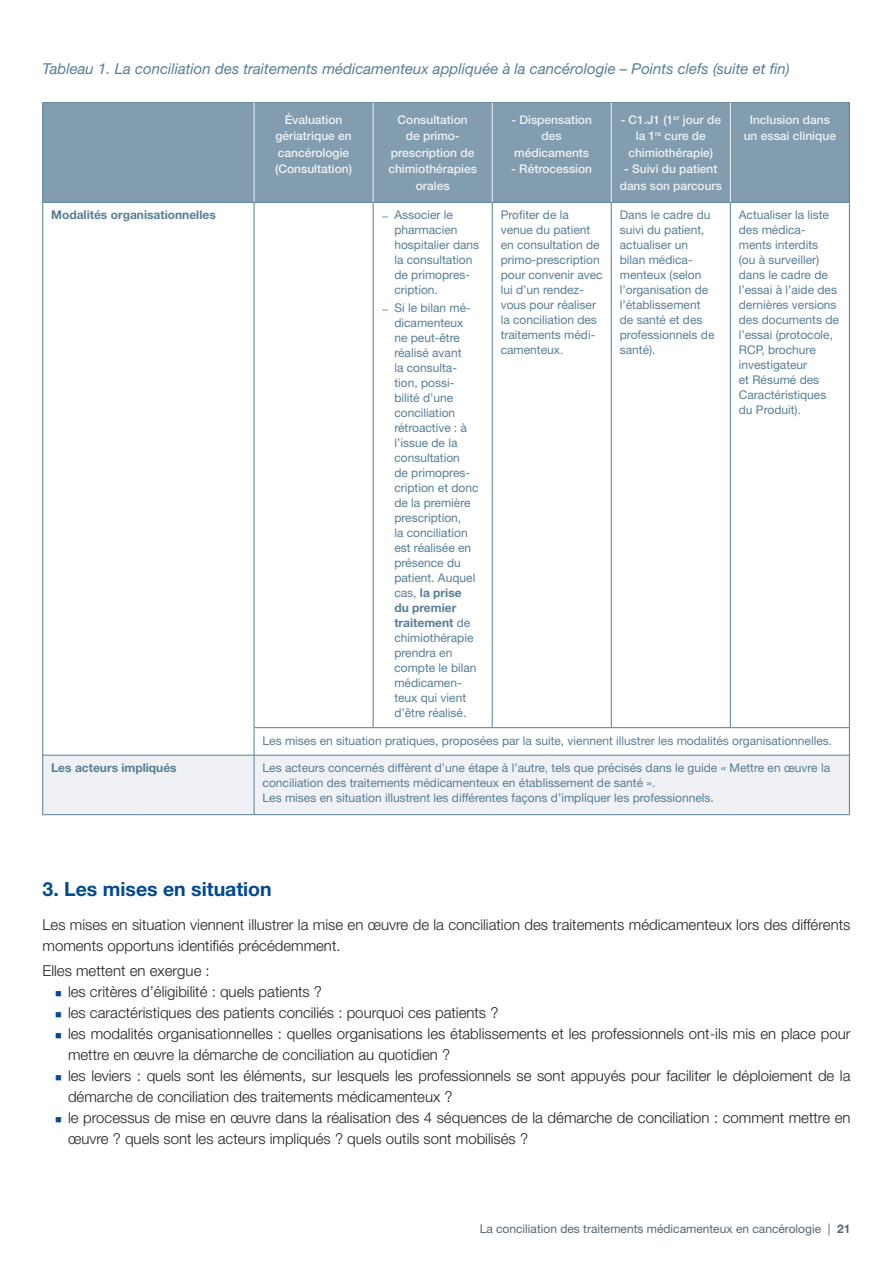
<style>
.page{position:relative;width:893px;height:1263px;background:#fff}
.page>*{position:absolute;margin:0;border:0;box-sizing:border-box;transform-origin:0 0}
.titre_1{font:700 19.5px "Helvetica Neue LT Std";color:#014990}
.texte_courant{font:300 15px/21px "Helvetica Neue LT Std";color:#231f20}
.titre_tableau{font:italic 15px "Helvetica Neue LT Std";color:#577e95}
.texte_courant-2{font:12px/15px "Helvetica Neue LT Std";color:#577e95}
.texte_courant-3{font:500 12px/16.5px "Helvetica Neue LT Std";color:#f0f1f4;text-align:center}
.t1{font:12px "Helvetica Neue LT Std";color:#5a6670}
.texte_courant-4{font:700 12px "Helvetica Neue LT Std";color:#577e95}
.s1{font-weight:500;font-size:7.5px}
.s2{font-weight:700}
</style>
<div class="page">
<div style="left:43px;top:103px;width:806px;height:99px;background:#819daf"></div>
<div style="left:43px;top:756px;width:806px;height:58px;background:#f0f1f4"></div>
<hr style="left:43px;top:102px;width:95px;height:1px;background:#577e95">
<hr style="left:42px;top:102px;width:1px;height:100px;background:#577e95">
<hr style="left:138px;top:102px;width:116px;height:1px;background:#577e95">
<hr style="left:254px;top:102px;width:119px;height:1px;background:#577e95">
<hr style="left:373px;top:102px;width:119px;height:1px;background:#577e95">
<hr style="left:492px;top:102px;width:119px;height:1px;background:#577e95">
<hr style="left:611px;top:102px;width:119px;height:1px;background:#577e95">
<hr style="left:730px;top:102px;width:120px;height:1px;background:#577e95">
<hr style="left:849px;top:102px;width:1px;height:100px;background:#577e95">
<hr style="left:43px;top:202px;width:95px;height:1px;background:#577e95">
<hr style="left:42px;top:203px;width:1px;height:525px;background:#577e95">
<hr style="left:138px;top:202px;width:116px;height:1px;background:#577e95">
<hr style="left:254px;top:202px;width:119px;height:1px;background:#577e95">
<hr style="left:254px;top:203px;width:1px;height:524px;background:#577e95">
<hr style="left:373px;top:202px;width:119px;height:1px;background:#577e95">
<hr style="left:373px;top:203px;width:1px;height:524px;background:#577e95">
<hr style="left:492px;top:202px;width:119px;height:1px;background:#577e95">
<hr style="left:492px;top:203px;width:1px;height:524px;background:#577e95">
<hr style="left:611px;top:202px;width:119px;height:1px;background:#577e95">
<hr style="left:611px;top:203px;width:1px;height:524px;background:#577e95">
<hr style="left:730px;top:202px;width:120px;height:1px;background:#577e95">
<hr style="left:730px;top:203px;width:1px;height:524px;background:#577e95">
<hr style="left:849px;top:203px;width:1px;height:524px;background:#577e95">
<svg style="left:42px;top:728px;width:1px;height:27px"></svg>
<hr style="left:254px;top:727px;width:119px;height:1px;background:#577e95">
<svg style="left:254px;top:728px;width:1px;height:27px"></svg>
<hr style="left:373px;top:727px;width:119px;height:1px;background:#577e95">
<hr style="left:492px;top:727px;width:119px;height:1px;background:#577e95">
<hr style="left:611px;top:727px;width:119px;height:1px;background:#577e95">
<hr style="left:730px;top:727px;width:120px;height:1px;background:#577e95">
<svg style="left:849px;top:728px;width:1px;height:27px"></svg>
<hr style="left:43px;top:755px;width:95px;height:1px;background:#577e95">
<hr style="left:42px;top:755px;width:1px;height:59px;background:#577e95">
<hr style="left:138px;top:755px;width:116px;height:1px;background:#577e95">
<hr style="left:254px;top:755px;width:119px;height:1px;background:#577e95">
<hr style="left:254px;top:755px;width:1px;height:59px;background:#577e95">
<hr style="left:373px;top:755px;width:119px;height:1px;background:#577e95">
<hr style="left:492px;top:755px;width:119px;height:1px;background:#577e95">
<hr style="left:611px;top:755px;width:119px;height:1px;background:#577e95">
<hr style="left:730px;top:755px;width:120px;height:1px;background:#577e95">
<hr style="left:849px;top:755px;width:1px;height:59px;background:#577e95">
<hr style="left:43px;top:814px;width:95px;height:1px;background:#577e95">
<hr style="left:138px;top:814px;width:116px;height:1px;background:#577e95">
<hr style="left:254px;top:814px;width:119px;height:1px;background:#577e95">
<hr style="left:373px;top:814px;width:119px;height:1px;background:#577e95">
<hr style="left:492px;top:814px;width:119px;height:1px;background:#577e95">
<hr style="left:611px;top:814px;width:119px;height:1px;background:#577e95">
<hr style="left:730px;top:814px;width:120px;height:1px;background:#577e95">
<hr style="left:254px;top:102px;width:1px;height:100px;background:#f0f1f4">
<hr style="left:373px;top:102px;width:1px;height:100px;background:#f0f1f4">
<hr style="left:492px;top:102px;width:1px;height:100px;background:#f0f1f4">
<hr style="left:611px;top:102px;width:1px;height:100px;background:#f0f1f4">
<hr style="left:730px;top:102px;width:1px;height:100px;background:#f0f1f4">
<p class="titre_tableau" style="left:43px;top:60px;width:749px">Tableau 1. La conciliation des traitements médicamenteux appliquée à la cancérologie – Points clefs (suite et fin)</p>
<p class="texte_courant-3" style="left:275px;top:111px;width:78px">Évaluation gériatrique en cancérologie</p>
<p class="texte_courant-3" style="left:275px;top:160px;width:78px">(Consultation)</p>
<p class="texte_courant-3" style="left:398px;top:111px;width:72px">Consultation</p>
<p class="texte_courant-3" style="left:406px;top:127px;width:56px">de primo-</p>
<p class="texte_courant-3" style="left:388px;top:144px;width:90px">prescription de chimiothérapies orales</p>
<p class="texte_courant-4" style="left:51px;top:208px;width:166px">Modalités organisationnelles</p>
<p class="texte_courant-2" style="left:394px;top:207px;width:86px;text-indent:-13px"><span class="s1">—</span> Associer le pharmacien hospitalier dans la consultation de primopres&shy;cription.</p>
<p class="texte_courant-2" style="left:394px;top:300px;width:86px;text-indent:-13px"><span class="s1">—</span> Si le bilan mé&shy;dicamenteux ne peut-être réalisé avant<br>la consulta&shy;tion, possi&shy;bilité d’une conciliation rétroactive : à l’issue de la consultation<br>de primopres&shy;cription et donc de la première prescription,<br>la conciliation est réalisée en présence du patient. Auquel cas, <span class="s2">la prise du premier traitement</span> de chimiothérapie prendra en compte le bilan médicamen&shy;teux qui vient d’être réalisé.</p>
<p class="texte_courant-3" style="left:511px;top:111px;width:82px">- Dispensation</p>
<p class="texte_courant-3" style="left:542px;top:127px;width:22px">des</p>
<p class="texte_courant-3" style="left:514px;top:144px;width:76px">médicaments</p>
<p class="texte_courant-3" style="left:511px;top:160px;width:82px">- Rétrocession</p>
<p class="texte_courant-3" style="left:621px;top:111px;width:102px">- C1.J1 (1<sup>er</sup> jour de</p>
<p class="texte_courant-3" style="left:636px;top:127px;width:72px">la 1<sup>re</sup> cure de</p>
<p class="texte_courant-3" style="left:628px;top:144px;width:86px">chimiothérapie)</p>
<p class="texte_courant-3" style="left:620px;top:160px;width:104px">- Suivi du patient dans son parcours</p>
<p class="texte_courant-3" style="left:750px;top:111px;width:82px">Inclusion dans</p>
<p class="texte_courant-3" style="left:744px;top:127px;width:94px">un essai clinique</p>
<p class="texte_courant-2" style="left:501px;top:207px;width:104px">Profiter de la venue du patient en consultation de primo-prescription pour convenir avec lui d’un rendez&shy;vous pour réaliser la conciliation des traitements médi&shy;camenteux.</p>
<p class="texte_courant-2" style="left:620px;top:207px;width:96px">Dans le cadre du suivi du patient, actualiser un bilan médica&shy;menteux (selon l’organisation de l’établissement de santé et des professionnels de santé).</p>
<p class="texte_courant-2" style="left:739px;top:207px;width:102px">Actualiser la liste des médica&shy;ments interdits<br>(ou à surveiller) dans le cadre de l’essai à l’aide des dernières versions des documents de l’essai (protocole,<br>RCP, brochure investigateur<br>et Résumé des<br>Caractéristiques du Produit).</p>
<p class="texte_courant-2" style="left:263px;top:733px;width:571px">Les mises en situation pratiques, proposées par la suite, viennent illustrer les modalités organisationnelles.</p>
<p class="texte_courant-4" style="left:51px;top:760px;width:127px">Les acteurs impliqués</p>
<p class="texte_courant-2" style="left:263px;top:760px;width:569px">Les acteurs concernés diffèrent d’une étape à l’autre, tels que précisés dans le guide « Mettre en œuvre la conciliation des traitements médicamenteux en établissement de santé ».</p>
<p class="texte_courant-2" style="left:263px;top:790px;width:453px">Les mises en situation illustrent les différentes façons d’impliquer les professionnels.</p>
<p class="titre_1" style="left:43px;top:877px;width:231px">3. Les mises en situation</p>
<p class="texte_courant" style="left:43px;top:914px;width:809px">Les mises en situation viennent illustrer la mise en œuvre de la conciliation des traitements médicamenteux lors des différents moments opportuns identifiés précédemment.</p>
<p class="texte_courant" style="left:43px;top:960px;width:169px">Elles mettent en exergue :</p>
<p class="texte_courant" style="left:68px;top:981px;width:255px">les critères d’éligibilité : quels patients ?</p>
<p class="texte_courant" style="left:68px;top:1002px;width:432px">les caractéristiques des patients conciliés : pourquoi ces patients ?</p>
<p class="texte_courant" style="left:68px;top:1023px;width:784px">les modalités organisationnelles : quelles organisations les établissements et les professionnels ont-ils mis en place pour mettre en œuvre la démarche de conciliation au quotidien ?</p>
<p class="texte_courant" style="left:68px;top:1065px;width:784px">les leviers : quels sont les éléments, sur lesquels les professionnels se sont appuyés pour faciliter le déploiement de la démarche de conciliation des traitements médicamenteux ?</p>
<p class="texte_courant" style="left:68px;top:1107px;width:784px">le processus de mise en œuvre dans la réalisation des 4 séquences de la démarche de conciliation : comment mettre en œuvre ? quels sont les acteurs impliqués ? quels outils sont mobilisés ?</p>
<p class="t1" style="left:480px;top:1222px;width:372px">La conciliation des traitements médicamenteux en cancérologie | <span class="s2">21</span></p>
</div>
